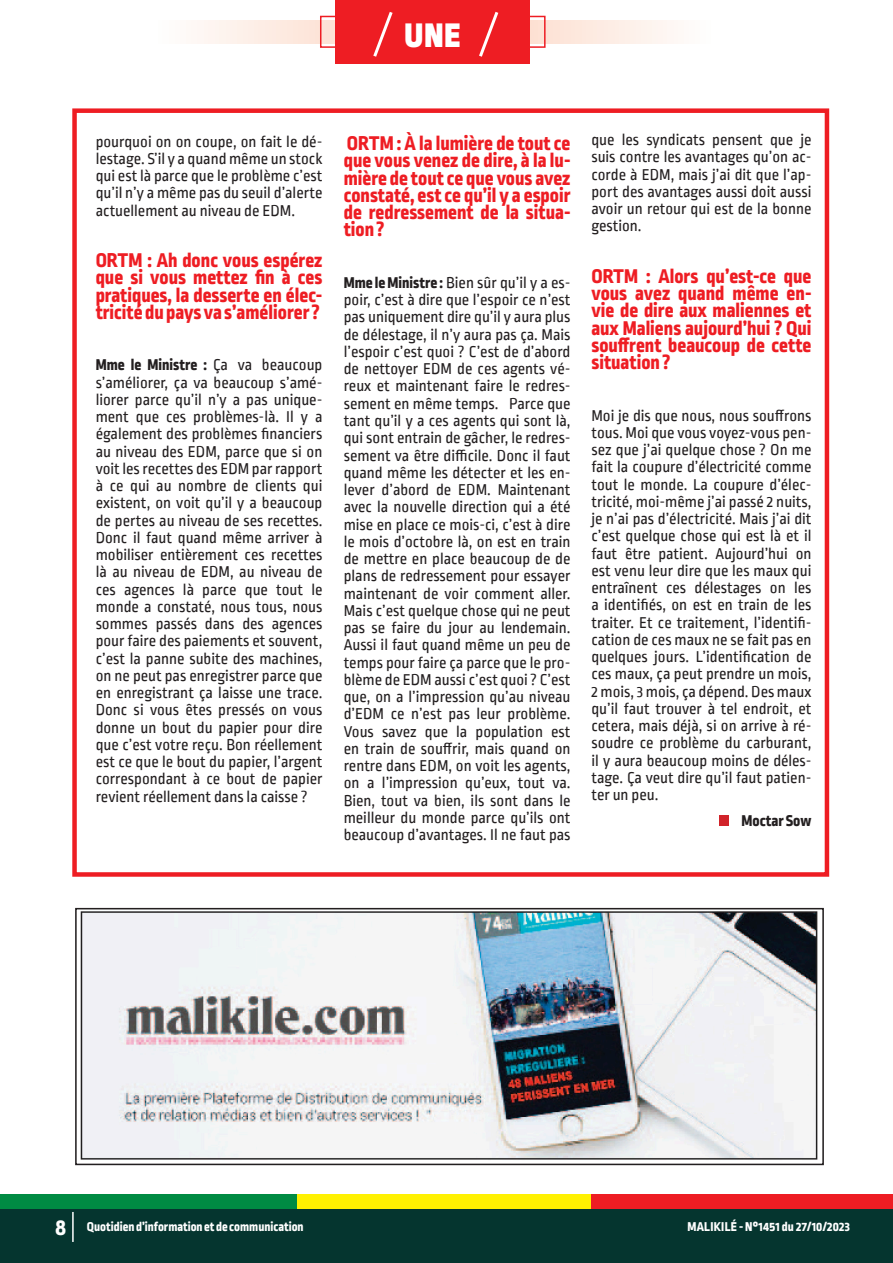
<style>
.page{position:relative;width:893px;height:1263px;background:#fff}
.page>*{position:absolute;margin:0;border:0;box-sizing:border-box;transform-origin:0 0}
.t1{font:900 36px "Ropa Sans Pro";color:#fff}
.t2{font:800 21px/17.2px "Ropa Sans Pro";color:#ee1d23;text-align:justify}
.t3{font:16.5px/17.2px "Ropa Sans PTT";color:#231f20;text-align:justify}
.t4{font:800 16.5px "Ropa Sans Pro";color:#231f20}
.t5{font:800 13.5px "Ropa Sans Pro";color:#fff}
.t6{font:800 13.5px "Ropa Sans Pro";letter-spacing:.02em;color:#fff}
.s1{font-family:"Ropa Sans Pro";font-weight:800}
.s2{font-size:24px}
</style>
<div class="page">
<div style="left:0;top:1195px;width:297px;height:17px;background:#008b43"></div>
<div style="left:297px;top:1195px;width:297px;height:17px;background:#fff101"></div>
<div style="left:592px;top:1195px;width:301px;height:17px;background:#ee1d23"></div>
<div style="left:0;top:1209px;width:893px;height:54px;background:#05352f"></div>
<hr style="left:72px;top:1212px;width:2px;height:30px;background:#fff">
<div style="left:72px;top:108px;width:757px;height:769px;border:4px solid #ee1d23"></div>
<svg style="left:197px;top:21px;width:477px;height:23px"></svg>
<div style="left:320px;top:16px;width:226px;height:32px;border:2px solid #ee1d23"></div>
<div style="left:335px;top:0;width:195px;height:64px;background:#ee1d23"></div>
<svg style="left:373px;top:12px;width:20px;height:45px"></svg>
<svg style="left:479px;top:11px;width:20px;height:46px"></svg>
<div style="left:719px;top:815px;width:9px;height:11px;background:#d1232a"></div>
<img style="left:80px;top:911px;width:738px;height:249px">
<div style="left:75px;top:908px;width:749px;height:257px;border:2px solid #231f20"></div>
<p class="t1" style="left:404px;top:13px;width:57px">UNE</p>
<p class="t3" style="left:96px;top:134px;width:228px">pourquoi on on coupe, on fait le dé&shy;lestage. S’il y a quand même un stock qui est là parce que le problème c’est qu’il n’y a même pas du seuil d’alerte actuellement au niveau de EDM.</p>
<p class="t2" style="left:96px;top:253px;width:228px">ORTM : Ah donc vous espérez que si vous mettez fin à ces pratiques, la desserte en élec&shy;tricité du pays va s’améliorer ?</p>
<p class="t3" style="left:96px;top:357px;width:228px"><span class="s1">Mme le Ministre :</span> Ça va beaucoup s’améliorer, ça va beaucoup s’amé&shy;liorer parce qu’il n’y a pas unique&shy;ment que ces problèmes-là. Il y a également des problèmes financiers au niveau des EDM, parce que si on voit les recettes des EDM par rapport à ce qui au nombre de clients qui existent, on voit qu’il y a beaucoup de pertes au niveau de ses recettes.<br>Donc il faut quand même arriver à mobiliser entièrement ces recettes là au niveau de EDM, au niveau de ces agences là parce que tout le monde a constaté, nous tous, nous sommes passés dans des agences pour faire des paiements et souvent, c’est la panne subite des machines, on ne peut pas enregistrer parce que en enregistrant ça laisse une trace.<br>Donc si vous êtes pressés on vous donne un bout du papier pour dire que c’est votre reçu. Bon réellement est ce que le bout du papier, l’argent correspondant à ce bout de papier revient réellement dans la caisse ?</p>
<p class="t2" style="left:344px;top:136px;width:228px">ORTM : À la lumière de tout ce que vous venez de dire, à la lu&shy;mière de tout ce que vous avez constaté, est ce qu’il y a espoir de redressement de la situa&shy;tion ?</p>
<p class="t3" style="left:344px;top:275px;width:228px"><span class="s1">Mme le Ministre :</span> Bien sûr qu’il y a es&shy;poir, c’est à dire que l’espoir ce n’est pas uniquement dire qu’il y aura plus de délestage, il n’y aura pas ça. Mais l’espoir c’est quoi ? C’est de d’abord de nettoyer EDM de ces agents vé&shy;reux et maintenant faire le redres&shy;sement en même temps. Parce que tant qu’il y a ces agents qui sont là, qui sont entrain de gâcher, le redres&shy;sement va être difficile. Donc il faut quand même les détecter et les en&shy;lever d’abord de EDM. Maintenant avec la nouvelle direction qui a été mise en place ce mois-ci, c’est à dire le mois d’octobre là, on est en train de mettre en place beaucoup de de plans de redressement pour essayer maintenant de voir comment aller.<br>Mais c’est quelque chose qui ne peut pas se faire du jour au lendemain.<br>Aussi il faut quand même un peu de temps pour faire ça parce que le pro&shy;blème de EDM aussi c’est quoi ? C’est que, on a l’impression qu’au niveau d’EDM ce n’est pas leur problème.<br>Vous savez que la population est en train de souffrir, mais quand on rentre dans EDM, on voit les agents, on a l’impression qu’eux, tout va.<br>Bien, tout va bien, ils sont dans le meilleur du monde parce qu’ils ont beaucoup d’avantages. Il ne faut pas</p>
<p class="t3" style="left:591px;top:132px;width:222px">que les syndicats pensent que je suis contre les avantages qu’on ac&shy;corde à EDM, mais j’ai dit que l’ap&shy;port des avantages aussi doit aussi avoir un retour qui est de la bonne gestion.</p>
<p class="t2" style="left:591px;top:268px;width:222px">ORTM : Alors qu’est-ce que vous avez quand même en&shy;vie de dire aux maliennes et aux Maliens aujourd’hui ? Qui souffrent beaucoup de cette situation ?</p>
<p class="t3" style="left:591px;top:408px;width:222px">Moi je dis que nous, nous souffrons tous. Moi que vous voyez-vous pen&shy;sez que j’ai quelque chose ? On me fait la coupure d’électricité comme tout le monde. La coupure d’élec&shy;tricité, moi-même j’ai passé 2 nuits, je n’ai pas d’électricité. Mais j’ai dit c’est quelque chose qui est là et il faut être patient. Aujourd’hui on est venu leur dire que les maux qui entraînent ces délestages on les a identifiés, on est en train de les traiter. Et ce traitement, l’identifi&shy;cation de ces maux ne se fait pas en quelques jours. L’identification de ces maux, ça peut prendre un mois, 2 mois, 3 mois, ça dépend. Des maux qu’il faut trouver à tel endroit, et cetera, mais déjà, si on arrive à ré&shy;soudre ce problème du carburant, il y aura beaucoup moins de déles&shy;tage. Ça veut dire qu’il faut patien&shy;ter un peu.</p>
<p class="t4" style="left:741px;top:811px;width:72px">Moctar Sow</p>
<p class="t5" style="left:56px;top:1219px;width:250px"><span class="s2">8</span> Quotidien d’information et de communication</p>
<p class="t6" style="left:687px;top:1219px;width:164px">MALIKILÉ - N°1451 du 27/10/2023</p>
</div>
